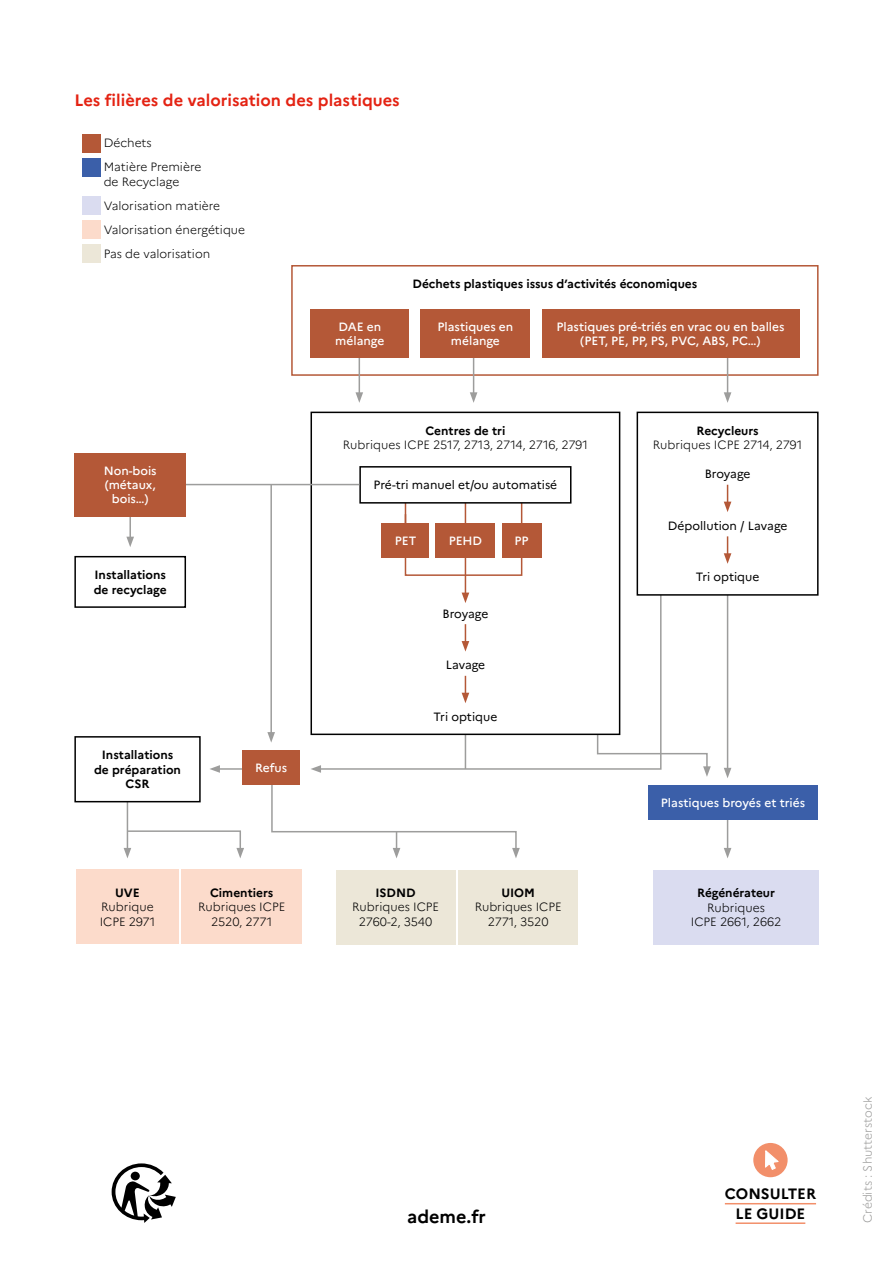
<style>
.page{position:relative;width:893px;height:1263px;background:#fff}
.page>*{position:absolute;margin:0;border:0;box-sizing:border-box;transform-origin:0 0}
.t1{font:700 18px "Marianne";color:#000}
.t2{font:700 16.5px "Marianne";color:#e42313}
.t3{font:700 15px "Marianne";color:#000}
.t4{font:300 12px/14.4px "Marianne";color:#000;text-align:center}
.t5{font:700 12px/14.4px "Marianne";color:#000;text-align:center}
.t6{font:500 12px/14.4px "Marianne";color:#fff;text-align:center}
.t7{font:12px "Marianne";color:#000}
.t8{font:300 12px "Marianne";color:#9d9d9c}
</style>
<div class="page">
<div style="left:336px;top:870px;width:119px;height:74px;background:#ece7d8"></div>
<div style="left:458px;top:870px;width:120px;height:74px;background:#ece7d8"></div>
<div style="left:77px;top:869px;width:102px;height:75px;background:#fcdbcb"></div>
<div style="left:182px;top:869px;width:120px;height:75px;background:#fcdbcb"></div>
<hr style="left:218px;top:768px;width:73px;height:2px;background:#9d9d9c">
<svg style="left:210px;top:765px;width:10px;height:8px"></svg>
<svg style="left:317px;top:580px;width:345px;height:190px"></svg>
<svg style="left:311px;top:765px;width:10px;height:8px"></svg>
<svg style="left:596px;top:719px;width:115px;height:58px"></svg>
<div style="left:291px;top:265px;width:528px;height:111px;border:2px solid #b45837"></div>
<hr style="left:727px;top:556px;width:1px;height:214px;background:#9d9d9c">
<svg style="left:724px;top:768px;width:7px;height:10px"></svg>
<hr style="left:727px;top:796px;width:1px;height:54px;background:#9d9d9c">
<svg style="left:724px;top:848px;width:7px;height:10px"></svg>
<hr style="left:127px;top:796px;width:1px;height:54px;background:#9d9d9c">
<div style="left:637px;top:412px;width:181px;height:183px;background:#fff"></div>
<svg style="left:724px;top:485px;width:7px;height:27px"></svg>
<svg style="left:724px;top:536px;width:7px;height:28px"></svg>
<div style="left:637px;top:412px;width:182px;height:184px;border:2px solid #000"></div>
<div style="left:311px;top:412px;width:309px;height:322px;background:#fff"></div>
<hr style="left:405px;top:489px;width:1px;height:53px;background:#b45837">
<hr style="left:465px;top:489px;width:1px;height:53px;background:#b45837">
<hr style="left:465px;top:542px;width:1px;height:53px;background:#b45837">
<svg style="left:462px;top:593px;width:7px;height:10px"></svg>
<hr style="left:521px;top:489px;width:1px;height:53px;background:#b45837">
<svg style="left:402px;top:513px;width:123px;height:64px"></svg>
<div style="left:382px;top:523px;width:47px;height:34px;background:#b45837"></div>
<div style="left:502px;top:523px;width:39px;height:34px;background:#b45837"></div>
<div style="left:436px;top:523px;width:59px;height:34px;background:#b45837"></div>
<div style="left:360px;top:467px;width:211px;height:36px;background:#fff"></div>
<div style="left:359px;top:466px;width:212px;height:38px;border:2px solid #000"></div>
<svg style="left:462px;top:624px;width:7px;height:27px"></svg>
<svg style="left:462px;top:676px;width:7px;height:27px"></svg>
<div style="left:310px;top:412px;width:310px;height:323px;border:2px solid #000"></div>
<div style="left:242px;top:751px;width:58px;height:34px;background:#b45837"></div>
<div style="left:648px;top:785px;width:170px;height:35px;background:#3b5fa9"></div>
<div style="left:75px;top:737px;width:125px;height:65px;background:#fff"></div>
<div style="left:74px;top:736px;width:127px;height:66px;border:2px solid #000"></div>
<div style="left:82px;top:134px;width:18px;height:19px;background:#b45837"></div>
<div style="left:82px;top:158px;width:18px;height:19px;background:#3b5fa9"></div>
<div style="left:82px;top:196px;width:18px;height:19px;background:#dadcf0"></div>
<div style="left:82px;top:220px;width:18px;height:19px;background:#fcdbcb"></div>
<div style="left:82px;top:244px;width:18px;height:19px;background:#ece7d8"></div>
<div style="left:653px;top:870px;width:166px;height:74px;background:#dadcf0"></div>
<svg style="left:126px;top:483px;width:235px;height:64px"></svg>
<div style="left:74px;top:556px;width:112px;height:52px;border:2px solid #000"></div>
<div style="left:74px;top:453px;width:112px;height:63px;background:#b45837"></div>
<hr style="left:270px;top:485px;width:2px;height:249px;background:#9d9d9c">
<svg style="left:267px;top:732px;width:8px;height:11px"></svg>
<svg style="left:271px;top:785px;width:249px;height:73px"></svg>
<svg style="left:124px;top:830px;width:120px;height:28px"></svg>
<hr style="left:473px;top:328px;width:1px;height:67px;background:#9d9d9c">
<svg style="left:470px;top:392px;width:7px;height:11px"></svg>
<hr style="left:359px;top:328px;width:1px;height:67px;background:#9d9d9c">
<svg style="left:355px;top:392px;width:8px;height:11px"></svg>
<hr style="left:727px;top:328px;width:1px;height:67px;background:#9d9d9c">
<svg style="left:724px;top:392px;width:7px;height:11px"></svg>
<div style="left:310px;top:309px;width:99px;height:49px;background:#b45837"></div>
<div style="left:420px;top:309px;width:110px;height:49px;background:#b45837"></div>
<div style="left:542px;top:309px;width:257px;height:49px;background:#b45837"></div>
<hr style="left:725px;top:1203px;width:91px;height:1px;background:#f28f6a">
<hr style="left:736px;top:1222px;width:69px;height:2px;background:#f28f6a">
<div style="left:753px;top:1143px;width:35px;height:34px;background:#f28f6a;border-radius:50%"></div>
<svg style="left:765px;top:1150px;width:14px;height:20px"></svg>
<svg style="left:112px;top:1163px;width:64px;height:60px"></svg>
<h2 class="t2" style="left:74px;top:90px;width:327px">Les filières de valorisation des plastiques</h2>
<p class="t4" style="left:104px;top:131px;width:99px;line-height:24px;text-align:left">Déchets<br>Matière Première</p>
<p class="t4" style="left:104px;top:169px;width:143px;line-height:24px;text-align:left">de Recyclage<br>Valorisation matière<br>Valorisation énergétique<br>Pas de valorisation</p>
<p class="t6" style="left:104px;top:463px;width:54px">Non-bois (métaux, bois…)</p>
<p class="t5" style="left:94px;top:568px;width:74px;text-align:left">Installations de recyclage</p>
<p class="t5" style="left:94px;top:748px;width:88px">Installations de préparation<br>CSR</p>
<p class="t6" style="left:255px;top:761px;width:34px">Refus</p>
<p class="t5" style="left:115px;top:885px;width:26px">UVE</p>
<p class="t4" style="left:100px;top:900px;width:57px;text-align:left">Rubrique<br>ICPE 2971</p>
<p class="t5" style="left:210px;top:885px;width:65px">Cimentiers</p>
<p class="t4" style="left:198px;top:900px;width:89px">Rubriques ICPE<br>2520, 2771</p>
<p class="t5" style="left:412px;top:277px;width:286px">Déchets plastiques issus d’activités économiques</p>
<p class="t6" style="left:335px;top:319px;width:50px;text-align:left">DAE en mélange</p>
<p class="t6" style="left:437px;top:319px;width:77px">Plastiques en mélange</p>
<p class="t6" style="left:557px;top:319px;width:229px">Plastiques pré-triés en vrac ou en balles (PET, PE, PP, PS, PVC, ABS, PC…)</p>
<p class="t5" style="left:425px;top:423px;width:81px">Centres de tri</p>
<p class="t4" style="left:343px;top:438px;width:247px">Rubriques ICPE 2517, 2713, 2714, 2716, 2791</p>
<p class="t7" style="left:374px;top:478px;width:185px">Pré-tri manuel et/ou automatisé</p>
<p class="t6" style="left:395px;top:533px;width:23px">PET</p>
<p class="t6" style="left:449px;top:533px;width:35px">PEHD</p>
<p class="t6" style="left:515px;top:533px;width:16px">PP</p>
<p class="t7" style="left:443px;top:606px;width:47px">Broyage</p>
<p class="t7" style="left:446px;top:657px;width:41px">Lavage</p>
<p class="t7" style="left:434px;top:709px;width:65px">Tri optique</p>
<p class="t5" style="left:375px;top:885px;width:42px">ISDND</p>
<p class="t4" style="left:352px;top:900px;width:89px">Rubriques ICPE<br>2760-2, 3540</p>
<p class="t5" style="left:501px;top:885px;width:35px">UIOM</p>
<p class="t4" style="left:475px;top:900px;width:89px">Rubriques ICPE<br>2771, 3520</p>
<p class="t5" style="left:696px;top:423px;width:64px">Recycleurs</p>
<p class="t4" style="left:653px;top:438px;width:151px">Rubriques ICPE 2714, 2791</p>
<p class="t7" style="left:705px;top:466px;width:47px">Broyage</p>
<p class="t7" style="left:668px;top:518px;width:121px">Dépollution / Lavage</p>
<p class="t7" style="left:696px;top:570px;width:65px">Tri optique</p>
<p class="t6" style="left:661px;top:795px;width:146px">Plastiques broyés et triés</p>
<p class="t5" style="left:697px;top:886px;width:79px">Régénérateur</p>
<p class="t4" style="left:691px;top:900px;width:92px">Rubriques<br>ICPE 2661, 2662</p>
<p class="t3" style="left:725px;top:1185px;width:93px">CONSULTER</p>
<h1 class="t1" style="left:407px;top:1205px;width:80px">ademe.fr</h1>
<p class="t3" style="left:736px;top:1204px;width:71px">LE GUIDE</p>
<p class="t8" style="left:860px;top:1223px;width:127px;rotate:-90deg">Crédits : Shutterstock</p>
</div>
